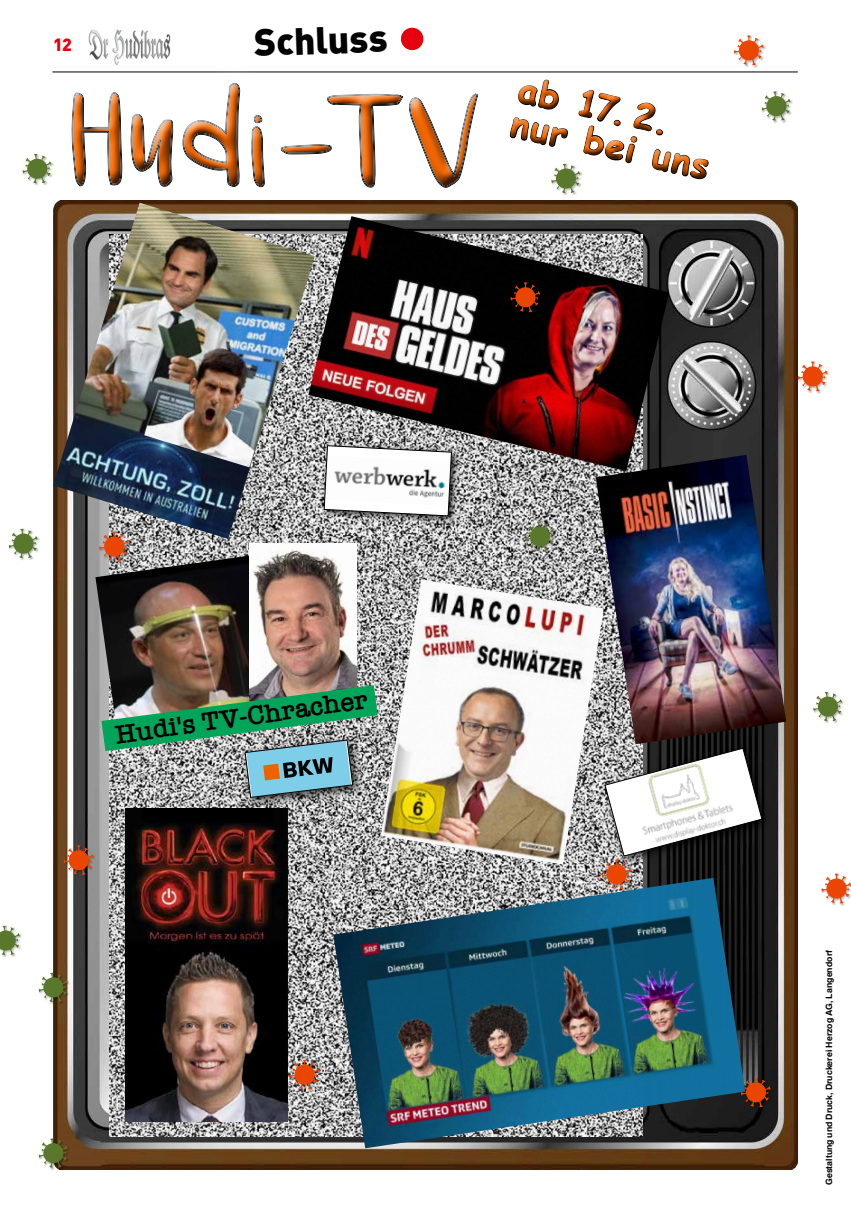
<style>
.page{position:relative;width:851px;height:1205px;background:#fff}
.page>*{position:absolute;margin:0;border:0;box-sizing:border-box;transform-origin:0 0}
.t1{font:900 37.5px "DINOT";color:#000}
.t2{font:700 35px/35.1px "Comic Sans MS";color:#ee6500}
.t3{font:600 27px "American Typewriter";color:#000}
.t4{font:900 17.5px "DINOT";color:#e7000e}
.t5{font:700 8.75px "Helvetica";color:#000}
.s1{font-size:68.75px;color:#e7000e}
</style>
<div class="page">
<img style="left:88px;top:29px;width:83px;height:32px">
<hr style="left:52px;top:72px;width:745px;height:1px;background:#000">
<img style="left:54px;top:200px;width:743px;height:969px">
<img style="left:110px;top:471px;width:491px;height:665px">
<svg style="left:52px;top:61px;width:448px;height:149px"></svg>
<svg style="left:63px;top:73px;width:426px;height:121px"></svg>
<svg style="left:66px;top:76px;width:425px;height:125px"></svg>
<img style="left:333px;top:878px;width:412px;height:270px">
<img style="left:595px;top:455px;width:191px;height:289px">
<img style="left:381px;top:579px;width:222px;height:285px">
<img style="left:125px;top:808px;width:162px;height:313px">
<img style="left:315px;top:216px;width:354px;height:255px">
<img style="left:53px;top:203px;width:262px;height:336px">
<img style="left:144px;top:334px;width:136px;height:133px">
<img style="left:95px;top:546px;width:154px;height:178px">
<img style="left:249px;top:543px;width:107px;height:142px">
<div style="left:320px;top:441px;width:141px;height:84px;background:#000;opacity:.75"></div>
<svg style="left:323px;top:445px;width:129px;height:71px"></svg>
<div style="left:238px;top:733px;width:128px;height:78px;background:#000;opacity:.75"></div>
<svg style="left:101px;top:685px;width:276px;height:113px;background:#689a87"></svg>
<div style="left:600px;top:743px;width:172px;height:123px;background:#000;opacity:.75"></div>
<div style="left:761px;top:91px;width:32px;height:33px;background:#000;opacity:.3"></div>
<div style="left:38px;top:1138px;width:32px;height:32px;background:#000;opacity:.3"></div>
<svg style="left:39px;top:1138px;width:28px;height:29px"></svg>
<div style="left:551px;top:164px;width:32px;height:32px;background:#000;opacity:.3"></div>
<div style="left:22px;top:154px;width:32px;height:32px;background:#000;opacity:.3"></div>
<svg style="left:22px;top:154px;width:29px;height:29px"></svg>
<div style="left:8px;top:528px;width:32px;height:33px;background:#000;opacity:.3"></div>
<svg style="left:9px;top:528px;width:29px;height:30px"></svg>
<div style="left:525px;top:521px;width:32px;height:33px;background:#000;opacity:.3"></div>
<svg style="left:525px;top:521px;width:29px;height:30px"></svg>
<div style="left:38px;top:972px;width:32px;height:33px;background:#000;opacity:.3"></div>
<svg style="left:39px;top:972px;width:28px;height:30px"></svg>
<div style="left:0;top:925px;width:23px;height:33px;background:#000;opacity:.3"></div>
<svg style="left:0;top:925px;width:20px;height:30px"></svg>
<div style="left:812px;top:691px;width:32px;height:33px;background:#000;opacity:.3"></div>
<svg style="left:813px;top:691px;width:28px;height:30px"></svg>
<svg style="left:499px;top:35px;width:291px;height:158px"></svg>
<div style="left:797px;top:361px;width:32px;height:33px;background:#000;opacity:.3"></div>
<svg style="left:797px;top:361px;width:30px;height:30px"></svg>
<div style="left:601px;top:859px;width:32px;height:33px;background:#000;opacity:.3"></div>
<svg style="left:601px;top:747px;width:161px;height:142px"></svg>
<div style="left:740px;top:1077px;width:33px;height:33px;background:#000;opacity:.3"></div>
<svg style="left:741px;top:1077px;width:29px;height:30px"></svg>
<div style="left:821px;top:873px;width:29px;height:33px;background:#000;opacity:.3"></div>
<svg style="left:821px;top:873px;width:29px;height:30px"></svg>
<div style="left:510px;top:282px;width:32px;height:33px;background:#000"></div>
<svg style="left:510px;top:282px;width:30px;height:30px"></svg>
<div style="left:289px;top:1059px;width:32px;height:33px;background:#000;opacity:.3"></div>
<svg style="left:290px;top:1059px;width:29px;height:30px"></svg>
<div style="left:63px;top:845px;width:33px;height:33px;background:#000;opacity:.3"></div>
<svg style="left:64px;top:845px;width:29px;height:30px"></svg>
<div style="left:99px;top:531px;width:32px;height:33px;background:#000;opacity:.3"></div>
<svg style="left:99px;top:531px;width:30px;height:30px"></svg>
<h3 class="t4" style="left:53px;top:32px;width:20px">12</h3>
<h1 class="t1" style="left:253px;top:17px;width:176px;rotate:-2deg">Schluss <span class="s1">•</span></h1>
<h2 class="t2" style="left:522px;top:71px;width:203px;rotate:12deg">ab 17. 2. nur bei uns</h2>
<h3 class="t3" style="left:112px;top:714px;width:256px;rotate:-8deg">Hudi's TV-Chracher</h3>
<p class="t5" style="left:821px;top:1185px;width:237px;rotate:-90deg">Gestaltung und Druck, Druckerei Herzog AG, Langendorf</p>
</div>
